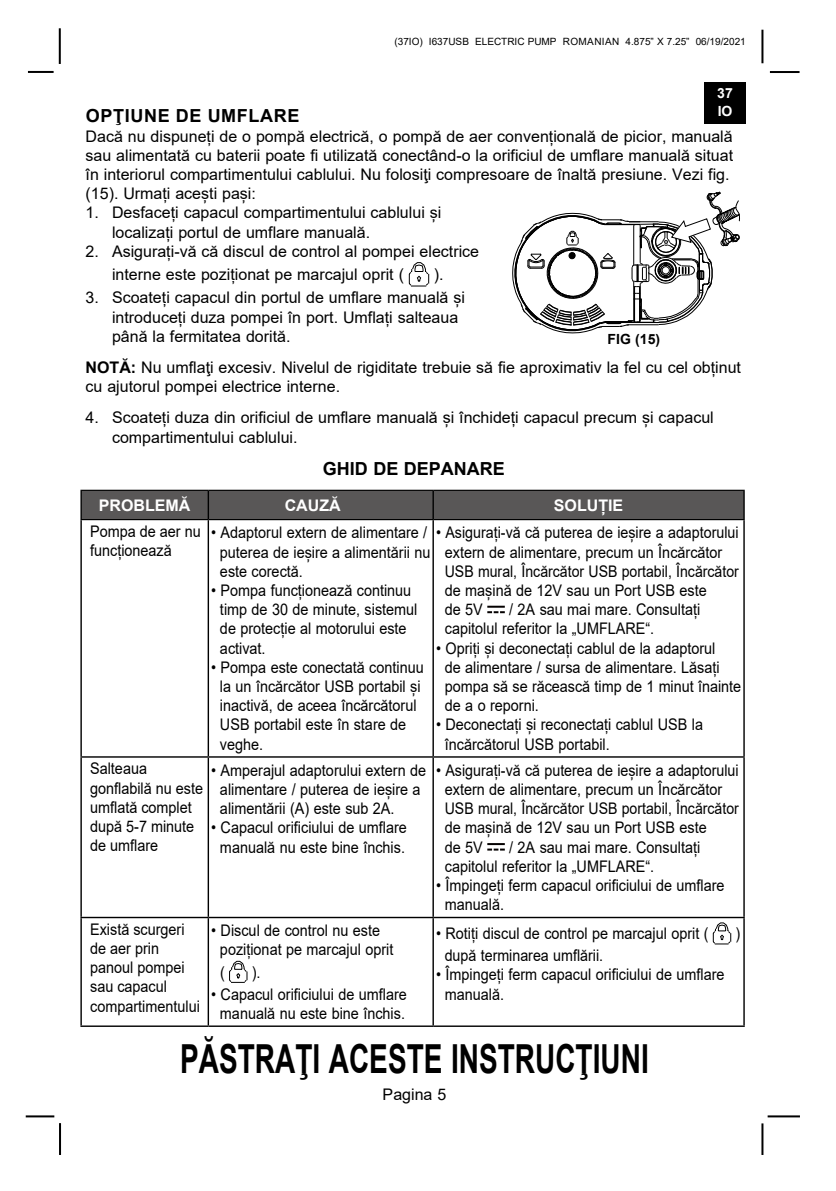
<style>
.page{position:relative;width:836px;height:1191px;background:#fff}
.page>*{position:absolute;margin:0;border:0;box-sizing:border-box;transform-origin:0 0}
.t1{font:700 40px "Arial";color:#000;scale:.7 1}
.t2{font:700 18px "Arial";letter-spacing:.035em;color:#000}
.t3{font:700 18px "Arial";color:#000}
.t4{font:16px/19.2px "Arial";color:#000;scale:.9 1}
.t5{font:16px/19.2px "Arial";color:#000}
.t6{font:16px "Arial";color:#000;scale:.89 1}
.t7{font:700 16px "Arial";color:#fff}
.t8{font:700 14px "Arial";color:#000}
.t9{font:700 14px/18px "Arial";color:#fff}
.t10{font:10px "Arial";color:#000}
.s1{font-weight:700}
</style>
<div class="page">
<hr style="left:767px;top:1115px;width:32px;height:2px;background:#000">
<hr style="left:769px;top:71px;width:30px;height:2px;background:#000">
<hr style="left:761px;top:30px;width:2px;height:33px;background:#000">
<hr style="left:761px;top:1123px;width:2px;height:32px;background:#000">
<hr style="left:28px;top:71px;width:26px;height:2px;background:#000">
<hr style="left:59px;top:28px;width:2px;height:36px;background:#000">
<hr style="left:59px;top:1123px;width:2px;height:32px;background:#000">
<hr style="left:26px;top:1115px;width:28px;height:2px;background:#000">
<div style="left:704px;top:83px;width:41px;height:41px;background:#000"></div>
<hr style="left:80px;top:520px;width:2px;height:236px;background:#000">
<hr style="left:207px;top:520px;width:2px;height:236px;background:#000">
<hr style="left:432px;top:520px;width:1px;height:236px;background:#000">
<hr style="left:743px;top:520px;width:1px;height:236px;background:#000">
<hr style="left:80px;top:756px;width:128px;height:1px;background:#000">
<hr style="left:80px;top:757px;width:2px;height:159px;background:#000">
<hr style="left:208px;top:756px;width:225px;height:1px;background:#000">
<hr style="left:207px;top:757px;width:2px;height:159px;background:#000">
<hr style="left:433px;top:756px;width:311px;height:1px;background:#000">
<hr style="left:432px;top:757px;width:1px;height:159px;background:#000">
<hr style="left:743px;top:757px;width:1px;height:159px;background:#000">
<hr style="left:80px;top:916px;width:128px;height:2px;background:#000">
<hr style="left:80px;top:918px;width:2px;height:107px;background:#000">
<hr style="left:208px;top:916px;width:225px;height:2px;background:#000">
<hr style="left:207px;top:918px;width:2px;height:107px;background:#000">
<hr style="left:433px;top:916px;width:311px;height:2px;background:#000">
<hr style="left:432px;top:918px;width:1px;height:107px;background:#000">
<hr style="left:743px;top:918px;width:1px;height:107px;background:#000">
<hr style="left:80px;top:1025px;width:128px;height:2px;background:#000">
<hr style="left:208px;top:1025px;width:225px;height:2px;background:#000">
<hr style="left:433px;top:1025px;width:311px;height:2px;background:#000">
<hr style="left:80px;top:491px;width:2px;height:28px;background:#000">
<hr style="left:80px;top:490px;width:128px;height:1px;background:#000">
<div style="left:81px;top:490px;width:663px;height:29px;background:#595757"></div>
<hr style="left:80px;top:519px;width:128px;height:1px;background:#000">
<hr style="left:208px;top:519px;width:225px;height:1px;background:#000">
<hr style="left:433px;top:519px;width:311px;height:1px;background:#000">
<svg style="left:487px;top:605px;width:17px;height:8px"></svg>
<svg style="left:487px;top:843px;width:17px;height:7px"></svg>
<svg style="left:229px;top:960px;width:18px;height:23px"></svg>
<svg style="left:712px;top:922px;width:19px;height:22px"></svg>
<svg style="left:408px;top:262px;width:21px;height:25px"></svg>
<svg style="left:512px;top:191px;width:228px;height:142px"></svg>
<p class="t10" style="left:394px;top:35px;width:353px">(37IO) I637USB ELECTRIC PUMP Romanian 4.875” X 7.25” 06/19/2021</p>
<p class="t9" style="left:717px;top:85px;width:17px">37<br>IO</p>
<p class="t2" style="left:86px;top:103px;width:215px">OPŢIUNE DE UMFLARE</p>
<p class="t5" style="left:85px;top:126px;width:649px">Dacă nu dispuneți de o pompă electrică, o pompă de aer convențională de picior, manuală sau alimentată cu baterii poate fi utilizată conectând-o la orificiul de umflare manuală situat în interiorul compartimentului cablului. Nu folosiţi compresoare de înaltă presiune. Vezi fig. (15). Urmați acești pași:</p>
<p class="t5" style="left:112px;top:203px;width:331px;text-indent:-26px">1. Desfaceți capacul compartimentului cablului și localizați portul de umflare manuală.</p>
<p class="t5" style="left:112px;top:239px;width:368px;line-height:23.2px;text-indent:-26px">2. Asigurați-vă că discul de control al pompei electrice interne este poziționat pe marcajul oprit (</p>
<p class="t5" style="left:434px;top:265px;width:11px">).</p>
<p class="t5" style="left:112px;top:288px;width:354px;text-indent:-26px">3. Scoateți capacul din portul de umflare manuală și introduceți duza pompei în port. Umflați salteaua până la fermitatea dorită.</p>
<p class="t5" style="left:85px;top:358px;width:656px"><span class="s1">NOTĂ:</span> Nu umflaţi excesiv. Nivelul de rigiditate trebuie să fie aproximativ la fel cu cel obținut cu ajutorul pompei electrice interne.</p>
<p class="t5" style="left:112px;top:408px;width:603px;text-indent:-26px">4. Scoateți duza din orificiul de umflare manuală și închideți capacul precum și capacul compartimentului cablului.</p>
<p class="t8" style="left:607px;top:330px;width:54px">FIG (15)</p>
<p class="t3" style="left:323px;top:456px;width:184px">GHID DE DEPANARE</p>
<p class="t7" style="left:99px;top:494px;width:93px">PROBLEMĂ</p>
<p class="t7" style="left:284px;top:494px;width:57px">CAUZĂ</p>
<p class="t7" style="left:553px;top:494px;width:71px">SOLUȚIE</p>
<p class="t4" style="left:90px;top:521px;width:124px">Pompa de aer nu funcționează</p>
<p class="t4" style="left:220px;top:523px;width:235px;text-indent:-9px">• Adaptorul extern de alimentare / puterea de ieșire a alimentării nu este corectă.</p>
<p class="t4" style="left:220px;top:580px;width:221px;text-indent:-9px">• Pompa funcționează continuu timp de 30 de minute, sistemul de protecție al motorului este activat.</p>
<p class="t4" style="left:220px;top:657px;width:228px;text-indent:-9px">• Pompa este conectată continuu la un încărcător USB portabil și inactivă, de aceea încărcătorul<br>USB portabil este în stare de veghe.</p>
<p class="t4" style="left:444px;top:523px;width:328px;text-indent:-9px">• Asigurați-vă că puterea de ieșire a adaptorului extern de alimentare, precum un Încărcător USB mural, Încărcător USB portabil, Încărcător de mașină de 12V sau un Port USB este<br>de 5V</p>
<p class="t4" style="left:444px;top:600px;width:285px;text-indent:64px">/ 2A sau mai mare. Consultați capitolul referitor la „UMFLARE“.</p>
<p class="t4" style="left:444px;top:638px;width:330px;text-indent:-9px">• Opriți și deconectați cablul de la adaptorul<br>de alimentare / sursa de alimentare. Lăsați pompa să se răcească timp de 1 minut înainte de a o reporni.</p>
<p class="t4" style="left:444px;top:715px;width:288px;text-indent:-9px">• Deconectați și reconectați cablul USB la încărcătorul USB portabil.</p>
<p class="t4" style="left:90px;top:759px;width:127px">Salteaua gonflabilă nu este umflată complet după 5-7 minute de umflare</p>
<p class="t4" style="left:220px;top:760px;width:230px;text-indent:-9px">• Amperajul adaptorului extern de alimentare / puterea de ieșire a alimentării (A) este sub 2A.</p>
<p class="t4" style="left:211px;top:818px;width:219px;text-align:center">• Capacul orificiului de umflare manuală nu este bine închis.</p>
<p class="t4" style="left:90px;top:919px;width:123px">Există scurgeri de aer prin panoul pompei sau capacul compartimentului</p>
<p class="t4" style="left:220px;top:921px;width:194px;text-indent:-9px">• Discul de control nu este poziționat pe marcajul oprit</p>
<p class="t4" style="left:220px;top:962px;width:7px">(</p>
<p class="t4" style="left:252px;top:962px;width:11px">).</p>
<p class="t4" style="left:211px;top:984px;width:219px;text-align:center">• Capacul orificiului de umflare manuală nu este bine închis.</p>
<p class="t4" style="left:444px;top:760px;width:328px;text-indent:-9px">• Asigurați-vă că puterea de ieșire a adaptorului extern de alimentare, precum un Încărcător USB mural, Încărcător USB portabil, Încărcător de mașină de 12V sau un Port USB este<br>de 5V</p>
<p class="t4" style="left:444px;top:837px;width:285px;text-indent:64px">/ 2A sau mai mare. Consultați capitolul referitor la „UMFLARE“.</p>
<p class="t4" style="left:444px;top:875px;width:312px;text-indent:-9px">• Împingeți ferm capacul orificiului de umflare manuală.</p>
<p class="t4" style="left:436px;top:924px;width:304px">• Rotiți discul de control pe marcajul oprit (</p>
<p class="t6" style="left:735px;top:922px;width:7px">)</p>
<p class="t6" style="left:444px;top:944px;width:179px">după terminarea umflării.</p>
<p class="t4" style="left:444px;top:965px;width:312px;text-indent:-9px">• Împingeți ferm capacul orificiului de umflare manuală.</p>
<h1 class="t1" style="left:180px;top:1030px;width:670px">PĂSTRAŢI ACESTE INSTRUCŢIUNI</h1>
<p class="t5" style="left:382px;top:1084px;width:65px">Pagina 5</p>
</div>
